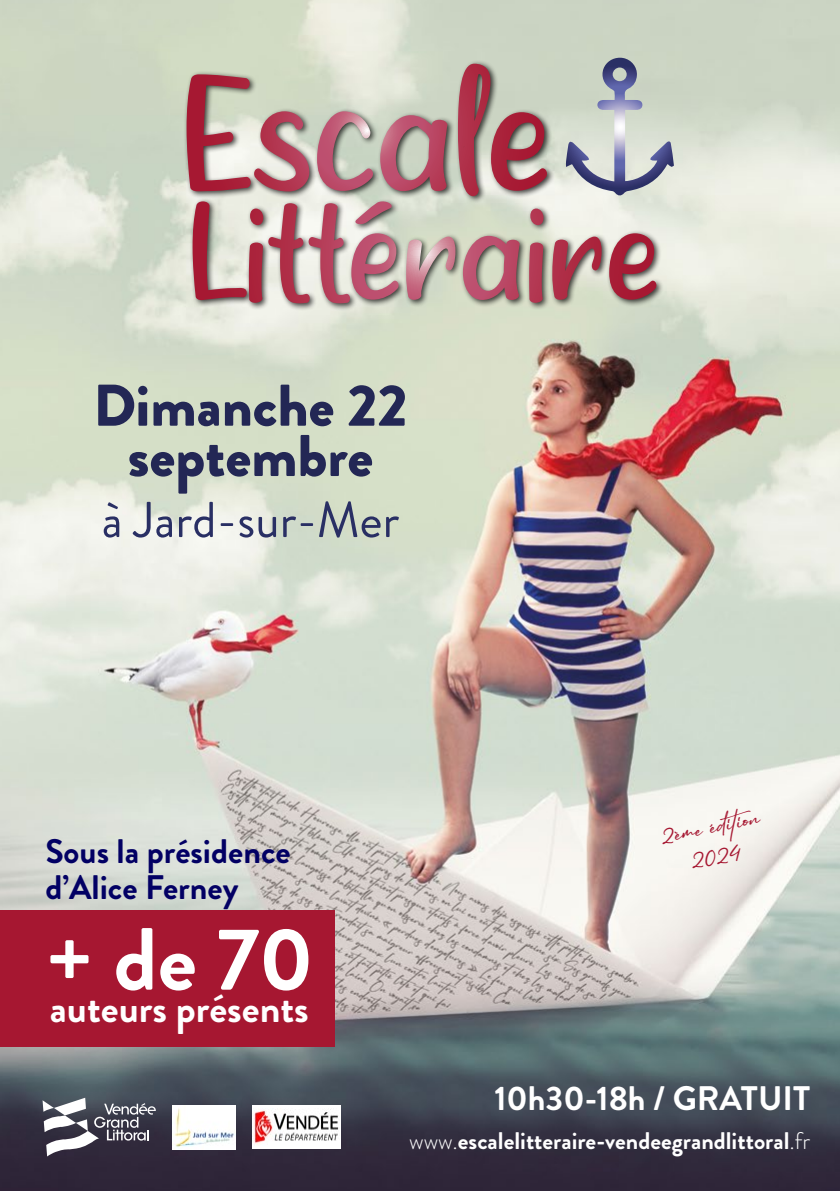
<style>
.page{position:relative;width:840px;height:1191px;background:#fff}
.page>*{position:absolute;margin:0;border:0;box-sizing:border-box;transform-origin:0 0}
.t1{font:700 88px "Brandon Grotesque";color:#fff}
.t2{font:900 58.6px/50.2px "Brandon Grotesque";color:#232755;text-align:center}
.t3{font:50.4px "Brandon Grotesque";color:#292f64}
.t4{font:700 40px "Brandon Grotesque";color:#fff}
.t5{font:700 34px/36px "Brandon Grotesque";color:#020064}
.t6{font:700 34px "Brandon Grotesque";color:#fff}
.t7{font:29.4px/29.4px "Carpethen";color:#a61832;text-align:center}
.t8{font:700 24px "Brandon Grotesque";color:#fff}
.s1{font-weight:300}
</style>
<div class="page">
<img style="left:0;top:0;width:839px;height:1191px">
<div style="left:183px;top:60px;width:371px;height:144px;background:#000;opacity:.75"></div>
<svg style="left:186px;top:64px;width:360px;height:132px;background:#c09e9c"></svg>
<div style="left:189px;top:198px;width:474px;height:113px;background:#000;opacity:.75"></div>
<svg style="left:192px;top:201px;width:464px;height:102px;background:#c7a3a2"></svg>
<svg style="left:565px;top:58px;width:108px;height:138px;background:#b8bec0"></svg>
<div style="left:352px;top:198px;width:47px;height:34px;background:#000;opacity:.75"></div>
<svg style="left:355px;top:201px;width:37px;height:23px"></svg>
<div style="left:0;top:910px;width:334px;height:137px;background:#a61731"></div>
<div style="left:252px;top:1105px;width:88px;height:44px;background:#fff"></div>
<img style="left:253px;top:1109px;width:86px;height:36px">
<svg style="left:43px;top:1097px;width:113px;height:59px"></svg>
<img style="left:172px;top:1105px;width:64px;height:44px">
<h2 class="t2" style="left:93px;top:381px;width:316px">Dimanche 22 septembre</h2>
<h3 class="t3" style="left:101px;top:485px;width:299px">à Jard-sur-Mer</h3>
<h3 class="t5" style="left:45px;top:834px;width:246px">Sous la présidence d’Alice Ferney</h3>
<h1 class="t1" style="left:45px;top:898px;width:270px">+ de 70</h1>
<h3 class="t4" style="left:50px;top:980px;width:260px">auteurs présents</h3>
<p class="t7" style="left:658px;top:823px;width:102px;rotate:-11deg">2ème édition<br>2024</p>
<h3 class="t6" style="left:494px;top:1074px;width:317px">10h30-18h / GRATUIT</h3>
<p class="t8" style="left:409px;top:1124px;width:402px"><span class="s1">www.</span>escalelitteraire-vendeegrandlittoral<span class="s1">.fr</span></p>
</div>
